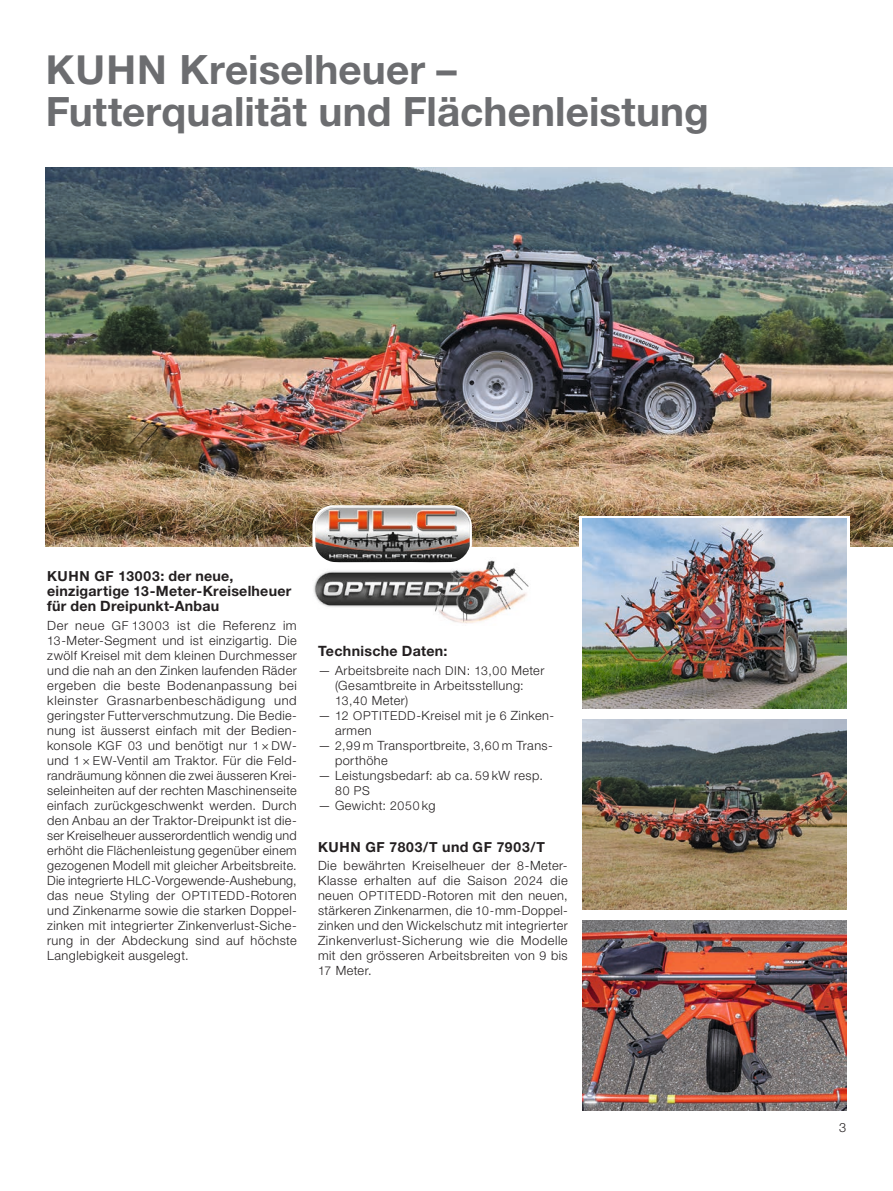
<style>
.page{position:relative;width:893px;height:1191px;background:#fff}
.page>*{position:absolute;margin:0;border:0;box-sizing:border-box;transform-origin:0 0}
.t1{font:700 40.5px/42px "Helvetica Neue LT Std";letter-spacing:.005em;color:#6c6d70}
.t2{font:700 14.25px/15px "Helvetica Neue LT Std";letter-spacing:.015em;color:#231f20}
.t3{font:700 13.8px "Helvetica Neue LT Std";letter-spacing:.045em;color:#231f20}
.t4{font:300 12.75px/15px "Helvetica Neue LT Std";letter-spacing:.03em;color:#231f20}
.t5{font:300 12.15px "Helvetica Neue LT Std";color:#231f20}
.s1{font-size:40.05px}
.s2{font-size:14.25px}
.s3{font-size:13.8px}
.s4{font-size:12.15px}
</style>
<div class="page">
<img style="left:46px;top:168px;width:847px;height:378px">
<svg style="left:579px;top:516px;width:270px;height:97px"></svg>
<img style="left:583px;top:519px;width:263px;height:190px">
<img style="left:583px;top:719px;width:263px;height:190px">
<img style="left:583px;top:920px;width:263px;height:190px">
<img style="left:313px;top:560px;width:216px;height:64px">
<svg style="left:312px;top:505px;width:160px;height:59px"></svg>
<img style="left:315px;top:506px;width:155px;height:56px">
<h1 class="t1" style="left:46px;top:48px;width:665px"><span class="s1">KUHN</span> Kreiselheuer –<br>Futterqualität und Flächenleistung</h1>
<p class="t3" style="left:47px;top:568px;width:188px">KUHN GF 13003<span class="s2">: der neue,</span></p>
<p class="t2" style="left:47px;top:583px;width:246px">einzigartige <span class="s3">13</span>-Meter-Kreiselheuer für den Dreipunkt-Anbau</p>
<p class="t4" style="left:47px;top:618px;width:251px">Der neue <span class="s4">GF 13003</span> ist die Referenz im <span class="s4">13</span>-Meter-Segment und ist einzigartig. Die zwölf Kreisel mit dem kleinen Durchmesser und die nah an den Zinken laufenden Räder ergeben die beste Bodenanpassung bei kleinster Grasnarbenbeschädigung und geringster Futterverschmutzung. Die Bedie&shy;nung ist äusserst einfach mit der Bedien&shy;konsole <span class="s4">KGF 03</span> und benötigt nur <span class="s4">1</span>× <span class="s4">DW&shy;</span>und <span class="s4">1</span> × <span class="s4">EW</span>-Ventil am Traktor. Für die Feld&shy;randräumung können die zwei äusseren Krei&shy;seleinheiten auf der rechten Maschinenseite einfach zurückgeschwenkt werden. Durch den Anbau an der Traktor-Dreipunkt ist die&shy;ser Kreiselheuer ausserordentlich wendig und erhöht die Flächenleistung gegenüber einem gezogenen Modell mit gleicher Arbeitsbreite.<br>Die integrierte <span class="s4">HLC</span>-Vorgewende-Aushebung, das neue Styling der <span class="s4">OPTITEDD</span>-Rotoren und Zinkenarme sowie die starken Doppel&shy;zinken mit integrierter Zinkenverlust-Siche&shy;rung in der Abdeckung sind auf höchste Langlebigkeit ausgelegt.</p>
<p class="t2" style="left:318px;top:643px;width:131px">Technische Daten:</p>
<p class="t4" style="left:335px;top:663px;width:211px;text-indent:-17px">— Arbeitsbreite nach <span class="s4">DIN</span>: <span class="s4">13,00</span> Meter (Gesamtbreite in Arbeitsstellung:<br><span class="s4">13,40</span> Meter)</p>
<p class="t4" style="left:335px;top:708px;width:219px;text-indent:-17px">— <span class="s4">12 OPTITEDD</span>-Kreisel mit je <span class="s4">6</span> Zinken&shy;armen</p>
<p class="t4" style="left:335px;top:738px;width:219px;text-indent:-17px">— <span class="s4">2,99</span> m Transportbreite, <span class="s4">3,60</span> m Trans&shy;porthöhe</p>
<p class="t4" style="left:318px;top:768px;width:226px">— Leistungsbedarf: ab ca. <span class="s4">59</span> kW resp.</p>
<p class="t5" style="left:335px;top:783px;width:36px">80 PS</p>
<p class="t4" style="left:318px;top:798px;width:119px">— Gewicht: <span class="s4">2050</span> kg</p>
<p class="t3" style="left:318px;top:838px;width:229px">KUHN GF 7803/T <span class="s2">und</span> GF 7903/T</p>
<p class="t4" style="left:318px;top:858px;width:251px;text-align:justify">Die bewährten Kreiselheuer der <span class="s4">8</span>-Meter-Klasse erhalten auf die Saison <span class="s4">2024</span> die neuen <span class="s4">OPTITEDD</span>-Rotoren mit den neuen, stärkeren Zinkenarmen, die <span class="s4">10-</span>mm-Doppel&shy;zinken und den Wickelschutz mit integrierter Zinkenverlust-Sicherung wie die Modelle mit den grösseren Arbeitsbreiten von <span class="s4">9</span> bis <span class="s4">17</span> Meter.</p>
<p class="t4" style="left:839px;top:1119px;width:9px">3</p>
</div>
